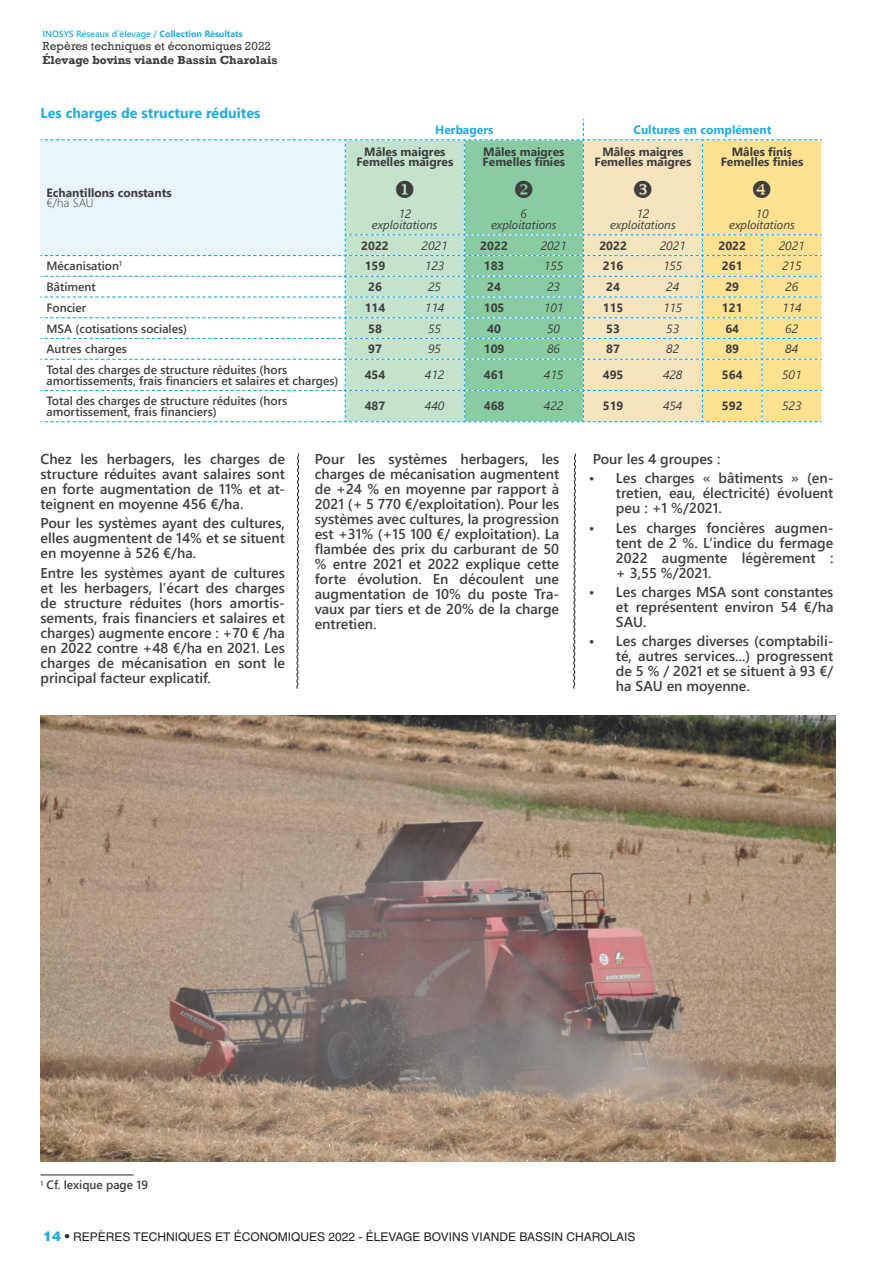
<style>
.page{position:relative;width:893px;height:1263px;background:#fff}
.page>*{position:absolute;margin:0;border:0;box-sizing:border-box;transform-origin:0 0}
.t1{font:600 14.25px/15px "Segoe UI";color:#3e3e3f;text-align:justify}
.t2{font:700 14.25px "Segoe UI";color:#24aae1}
.t3{font:600 12px/10.5px "Segoe UI";color:#3e3e3f}
.t4{font:700 12px "Segoe UI";color:#3e3e3f}
.t5{font:italic 12px "Segoe UI";color:#3e3e3f}
.t6{font:12px "Helvetica LT Std";color:#231f20}
.t7{font:12px "Rockwell";color:#3e3e3f}
.t8{font:700 12px "Rockwell";color:#3e3e3f}
.t9{font:700 12px "Segoe UI";color:#24aae1}
.t10{font:300 12px "Segoe UI";color:#3e3e3f}
.t11{font:600 9px "Segoe UI";color:#24aae1}
.s1{font-weight:700}
.s2{font-family:"Helvetica";font-weight:900;font-size:13.5px;color:#24aae1}
.s3{font-size:13.5px}
</style>
<div class="page">
<svg style="left:296px;top:453px;width:3px;height:236px"></svg>
<svg style="left:573px;top:453px;width:3px;height:236px"></svg>
<hr style="left:40px;top:1174px;width:94px;height:1px;background:#231f20">
<img style="left:40px;top:716px;width:796px;height:445px">
<svg style="left:40px;top:119px;width:781px;height:303px"></svg>
<p class="t11" style="left:43px;top:25px;width:202px">INOSYS Réseaux d’élevage / <span class="s1">Collection Résultats</span></p>
<p class="t7" style="left:43px;top:39px;width:230px">Repères techniques et économiques 2022</p>
<p class="t8" style="left:43px;top:52px;width:236px">Élevage bovins viande Bassin Charolais</p>
<p class="t2" style="left:40px;top:100px;width:221px">Les charges de structure réduites</p>
<p class="t4" style="left:46px;top:181px;width:127px">Echantillons constants</p>
<p class="t10" style="left:46px;top:192px;width:49px">€/ha SAU</p>
<p class="t9" style="left:435px;top:118px;width:60px">Herbagers</p>
<p class="t9" style="left:634px;top:118px;width:139px">Cultures en complément</p>
<p class="t4" style="left:364px;top:140px;width:83px">Mâles maigres</p>
<p class="t4" style="left:356px;top:150px;width:98px">Femelles maigres</p>
<p class="t5" style="left:398px;top:203px;width:14px">12</p>
<p class="t5" style="left:372px;top:213px;width:67px">exploitations</p>
<p class="t4" style="left:483px;top:140px;width:83px">Mâles maigres</p>
<p class="t4" style="left:483px;top:150px;width:84px">Femelles finies</p>
<p class="t5" style="left:521px;top:203px;width:8px">6</p>
<p class="t5" style="left:491px;top:213px;width:67px">exploitations</p>
<p class="t4" style="left:602px;top:140px;width:83px">Mâles maigres</p>
<p class="t4" style="left:594px;top:150px;width:98px">Femelles maigres</p>
<p class="t5" style="left:636px;top:203px;width:14px">12</p>
<p class="t5" style="left:610px;top:213px;width:67px">exploitations</p>
<p class="t4" style="left:732px;top:140px;width:62px">Mâles finis</p>
<p class="t4" style="left:721px;top:150px;width:84px">Femelles finies</p>
<p class="t5" style="left:755px;top:203px;width:14px">10</p>
<p class="t5" style="left:729px;top:213px;width:67px">exploitations</p>
<p class="t4" style="left:361px;top:234px;width:29px">2022</p>
<p class="t5" style="left:422px;top:234px;width:27px">2021</p>
<p class="t4" style="left:480px;top:234px;width:29px">2022</p>
<p class="t5" style="left:541px;top:234px;width:27px">2021</p>
<p class="t4" style="left:599px;top:234px;width:29px">2022</p>
<p class="t5" style="left:660px;top:234px;width:27px">2021</p>
<p class="t4" style="left:718px;top:234px;width:29px">2022</p>
<p class="t5" style="left:779px;top:234px;width:27px">2021</p>
<p class="t3" style="left:46px;top:260px;width:77px">Mécanisation<sup>1</sup></p>
<p class="t4" style="left:365px;top:255px;width:22px">159</p>
<p class="t5" style="left:425px;top:255px;width:21px">123</p>
<p class="t4" style="left:484px;top:255px;width:22px">183</p>
<p class="t5" style="left:544px;top:255px;width:21px">155</p>
<p class="t4" style="left:603px;top:255px;width:22px">216</p>
<p class="t5" style="left:663px;top:255px;width:21px">155</p>
<p class="t4" style="left:722px;top:255px;width:22px">261</p>
<p class="t5" style="left:782px;top:255px;width:21px">215</p>
<p class="t3" style="left:46px;top:281px;width:51px">Bâtiment</p>
<p class="t4" style="left:368px;top:275px;width:15px">26</p>
<p class="t5" style="left:428px;top:275px;width:14px">25</p>
<p class="t4" style="left:487px;top:275px;width:15px">24</p>
<p class="t5" style="left:547px;top:275px;width:14px">23</p>
<p class="t4" style="left:606px;top:275px;width:15px">24</p>
<p class="t5" style="left:666px;top:275px;width:14px">24</p>
<p class="t4" style="left:725px;top:275px;width:15px">29</p>
<p class="t5" style="left:785px;top:275px;width:14px">26</p>
<p class="t3" style="left:46px;top:301px;width:41px">Foncier</p>
<p class="t4" style="left:365px;top:296px;width:22px">114</p>
<p class="t5" style="left:425px;top:296px;width:21px">114</p>
<p class="t4" style="left:484px;top:296px;width:22px">105</p>
<p class="t5" style="left:544px;top:296px;width:21px">101</p>
<p class="t4" style="left:603px;top:296px;width:22px">115</p>
<p class="t5" style="left:663px;top:296px;width:21px">115</p>
<p class="t4" style="left:722px;top:296px;width:22px">121</p>
<p class="t5" style="left:782px;top:296px;width:21px">114</p>
<p class="t3" style="left:46px;top:322px;width:142px">MSA (cotisations sociales)</p>
<p class="t4" style="left:368px;top:317px;width:15px">58</p>
<p class="t5" style="left:428px;top:317px;width:14px">55</p>
<p class="t4" style="left:487px;top:317px;width:15px">40</p>
<p class="t5" style="left:547px;top:317px;width:14px">50</p>
<p class="t4" style="left:606px;top:317px;width:15px">53</p>
<p class="t5" style="left:666px;top:317px;width:14px">53</p>
<p class="t4" style="left:725px;top:317px;width:15px">64</p>
<p class="t5" style="left:785px;top:317px;width:14px">62</p>
<p class="t3" style="left:46px;top:343px;width:82px">Autres charges</p>
<p class="t4" style="left:368px;top:338px;width:15px">97</p>
<p class="t5" style="left:428px;top:338px;width:14px">95</p>
<p class="t4" style="left:484px;top:338px;width:22px">109</p>
<p class="t5" style="left:547px;top:338px;width:14px">86</p>
<p class="t4" style="left:606px;top:338px;width:15px">87</p>
<p class="t5" style="left:666px;top:338px;width:14px">82</p>
<p class="t4" style="left:725px;top:338px;width:15px">89</p>
<p class="t5" style="left:785px;top:338px;width:14px">84</p>
<p class="t3" style="left:46px;top:363px;width:294px">Total des charges de structure réduites (hors amortissements, frais financiers et salaires et charges)</p>
<p class="t4" style="left:365px;top:364px;width:22px">454</p>
<p class="t5" style="left:425px;top:364px;width:21px">412</p>
<p class="t4" style="left:484px;top:364px;width:22px">461</p>
<p class="t5" style="left:544px;top:364px;width:21px">415</p>
<p class="t4" style="left:603px;top:364px;width:22px">495</p>
<p class="t5" style="left:663px;top:364px;width:21px">428</p>
<p class="t4" style="left:722px;top:364px;width:22px">564</p>
<p class="t5" style="left:782px;top:364px;width:21px">501</p>
<p class="t3" style="left:46px;top:395px;width:242px">Total des charges de structure réduites (hors amortissement, frais financiers)</p>
<p class="t4" style="left:365px;top:395px;width:22px">487</p>
<p class="t5" style="left:425px;top:395px;width:21px">440</p>
<p class="t4" style="left:484px;top:395px;width:22px">468</p>
<p class="t5" style="left:544px;top:395px;width:21px">422</p>
<p class="t4" style="left:603px;top:395px;width:22px">519</p>
<p class="t5" style="left:663px;top:395px;width:21px">454</p>
<p class="t4" style="left:722px;top:395px;width:22px">592</p>
<p class="t5" style="left:782px;top:395px;width:21px">523</p>
<p class="t1" style="left:40px;top:450px;width:246px">Chez les herbagers, les charges de structure réduites avant salaires sont en forte augmentation de 11% et at&shy;teignent en moyenne 456 €/ha.</p>
<p class="t1" style="left:40px;top:514px;width:246px">Pour les systèmes ayant des cultures, elles augmentent de 14% et se situent en moyenne à 526 €/ha.</p>
<p class="t1" style="left:40px;top:564px;width:246px">Entre les systèmes ayant de cultures et les herbagers, l’écart des charges de structure réduites (hors amortis&shy;sements, frais financiers et salaires et charges) augmente encore : +70 € /ha en 2022 contre +48 €/ha en 2021. Les charges de mécanisation en sont le principal facteur explicatif.</p>
<p class="t1" style="left:315px;top:450px;width:246px">Pour les systèmes herbagers, les charges de mécanisation augmentent de +24 % en moyenne par rapport à 2021 (+ 5 770 €/exploitation). Pour les systèmes avec cultures, la progression est +31% (+15 100 €/ exploitation). La flambée des prix du carburant de 50 % entre 2021 et 2022 explique cette forte évolution. En découlent une augmentation de 10% du poste Tra&shy;vaux par tiers et de 20% de la charge entretien.</p>
<p class="t1" style="left:593px;top:450px;width:129px">Pour les 4 groupes :</p>
<p class="t1" style="left:616px;top:469px;width:219px;text-indent:-27px">• Les charges « bâtiments » (en&shy;tretien, eau, électricité) évoluent peu : +1 %/2021.</p>
<p class="t1" style="left:616px;top:519px;width:219px;text-indent:-27px">• Les charges foncières augmen&shy;tent de 2 %. L’indice du fermage 2022 augmente légèrement : + 3,55 %/2021.</p>
<p class="t1" style="left:616px;top:583px;width:219px;text-indent:-27px">• Les charges MSA sont constantes et représentent environ 54 €/ha SAU.</p>
<p class="t1" style="left:616px;top:632px;width:219px;text-indent:-27px">• Les charges diverses (comptabili&shy;té, autres services...) progressent de 5 % / 2021 et se situent à 93 €/ ha SAU en moyenne.</p>
<p class="t3" style="left:40px;top:1179px;width:109px"><sup>1</sup> Cf. lexique page 19</p>
<p class="t6" style="left:43px;top:1230px;width:594px"><span class="s2">14</span> <span class="s3">•</span> REPÈRES TECHNIQUES ET ÉCONOMIQUES 2022 - ÉLEVAGE BOVINS VIANDE BASSIN CHAROLAIS</p>
</div>
